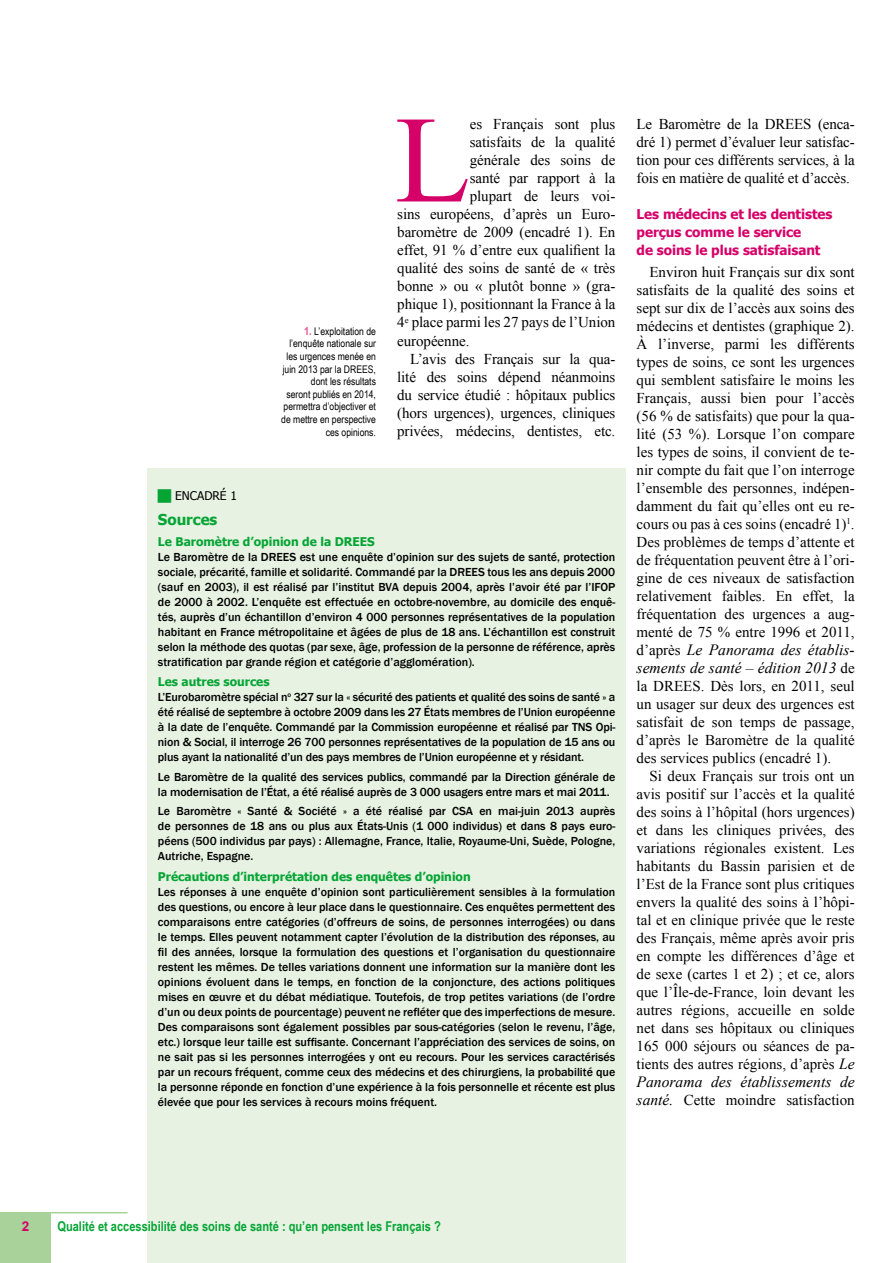
<style>
.page{position:relative;width:893px;height:1263px;background:#fff}
.page>*{position:absolute;margin:0;border:0;box-sizing:border-box;transform-origin:0 0}
.t1{font:123.75px "Times New Roman";color:#d60069}
.t2{font:italic 15.6px/18px "Times New Roman";color:#000}
.t3{font:15px/18px "Times New Roman";color:#000;text-align:justify}
.t4{font:700 15px "Tahoma";color:#05a535}
.t5{font:700 13.5px/17.7px "Tahoma";letter-spacing:-.005em;color:#d60069}
.t6{font:700 13.5px "Arial Narrow";color:#05a535}
.t7{font:700 13.5px "Arial";color:#d60069}
.t8{font:500 12px/15px "Franklin Gothic";color:#000}
.t9{font:12px "Tahoma";color:#000}
.t10{font:10.5px/12.6px "Arial Narrow";color:#000;text-align:right}
.s1{font-weight:700;font-size:11.25px;color:#ea5097}
.s2{font-family:"Tahoma";font-weight:700;color:#05a535}
.s3{font-style:normal;font-size:15px}
.s4{font-style:italic;font-size:15.6px}
</style>
<div class="page">
<div style="left:147px;top:468px;width:479px;height:795px;background:#e7f2e2"></div>
<hr style="left:892px;top:0;width:1px;height:1263px;background:#e7f2e2">
<div style="left:0;top:1212px;width:51px;height:51px;background:#a9d19a"></div>
<hr style="left:43px;top:1212px;width:85px;height:1px;background:#a9d19a">
<p class="t10" style="left:281px;top:324px;width:96px"><span class="s1">1.</span> L’exploitation de l’enquête nationale sur les urgences menée en juin 2013 par la DREES, dont les résultats<br>seront publiés en 2014, permettra d’objectiver et de mettre en perspective ces opinions.</p>
<p class="t1" style="left:395px;top:77px;width:77px">L</p>
<p class="t3" style="left:470px;top:115px;width:147px">es Français sont plus</p>
<p class="t3" style="left:470px;top:133px;width:147px">satisfaits de la qualité</p>
<p class="t3" style="left:470px;top:151px;width:147px">générale des soins de</p>
<p class="t3" style="left:470px;top:169px;width:147px">santé par rapport à la</p>
<p class="t3" style="left:470px;top:187px;width:147px">plupart de leurs voi-</p>
<p class="t3" style="left:397px;top:205px;width:220px">sins européens, d’après un Euro-</p>
<p class="t3" style="left:397px;top:223px;width:220px">baromètre de 2009 (encadré 1). En</p>
<p class="t3" style="left:397px;top:241px;width:220px">effet, 91 % d’entre eux qualifient la</p>
<p class="t3" style="left:397px;top:259px;width:220px">qualité des soins de santé de « très</p>
<p class="t3" style="left:397px;top:277px;width:220px">bonne » ou « plutôt bonne » (gra-</p>
<p class="t3" style="left:397px;top:295px;width:220px">phique 1), positionnant la France à la</p>
<p class="t3" style="left:397px;top:313px;width:220px">4<sup>e</sup> place parmi les 27 pays de l’Union</p>
<p class="t3" style="left:397px;top:331px;width:74px">européenne.</p>
<p class="t3" style="left:410px;top:349px;width:207px">L’avis des Français sur la qua-</p>
<p class="t3" style="left:397px;top:367px;width:220px">lité des soins dépend néanmoins</p>
<p class="t3" style="left:397px;top:385px;width:220px">du service étudié : hôpitaux publics</p>
<p class="t3" style="left:397px;top:403px;width:220px">(hors urgences), urgences, cliniques</p>
<p class="t3" style="left:397px;top:421px;width:220px">privées, médecins, dentistes, etc.</p>
<p class="t9" style="left:175px;top:487px;width:63px">ENCADRÉ 1</p>
<p class="t4" style="left:158px;top:509px;width:61px">Sources</p>
<p class="t8" style="left:158px;top:534px;width:459px"><span class="s2">Le Baromètre d’opinion de la DREES<br></span>Le Baromètre de la DREES est une enquête d’opinion sur des sujets de santé, protection sociale, précarité, famille et solidarité. Commandé par la DREES tous les ans depuis 2000 (sauf en 2003), il est réalisé par l’institut BVA depuis 2004, après l’avoir été par l’IFOP de 2000 à 2002. L’enquête est effectuée en octobre-novembre, au domicile des enquê&shy;tés, auprès d’un échantillon d’environ 4 000 personnes représentatives de la population habitant en France métropolitaine et âgées de plus de 18 ans. L’échantillon est construit selon la méthode des quotas (par sexe, âge, profession de la personne de référence, après stratification par grande région et catégorie d’agglomération).</p>
<p class="t8" style="left:158px;top:675px;width:459px"><span class="s2">Les autres sources<br></span>L’Eurobaromètre spécial n<sup>o</sup> 327 sur la « sécurité des patients et qualité des soins de santé » a été réalisé de septembre à octobre 2009 dans les 27 États membres de l’Union européenne à la date de l’enquête. Commandé par la Commission européenne et réalisé par TNS Opi&shy;nion &amp; Social, il interroge 26 700 personnes représentatives de la population de 15 ans ou plus ayant la nationalité d’un des pays membres de l’Union européenne et y résidant.</p>
<p class="t8" style="left:158px;top:769px;width:459px">Le Baromètre de la qualité des services publics, commandé par la Direction générale de la modernisation de l’État, a été réalisé auprès de 3 000 usagers entre mars et mai 2011.</p>
<p class="t8" style="left:158px;top:804px;width:459px;text-align:justify">Le Baromètre « Santé &amp; Société » a été réalisé par CSA en mai-juin 2013 auprès de personnes de 18 ans ou plus aux États-Unis (1 000 individus) et dans 8 pays euro&shy;péens (500 individus par pays) : Allemagne, France, Italie, Royaume-Uni, Suède, Pologne, Autriche, Espagne.</p>
<p class="t8" style="left:158px;top:869px;width:459px"><span class="s2">Précautions d’interprétation des enquêtes d’opinion<br></span>Les réponses à une enquête d’opinion sont particulièrement sensibles à la formulation des questions, ou encore à leur place dans le questionnaire. Ces enquêtes permettent des comparaisons entre catégories (d’offreurs de soins, de personnes interrogées) ou dans le temps. Elles peuvent notamment capter l’évolution de la distribution des réponses, au fil des années, lorsque la formulation des questions et l’organisation du questionnaire restent les mêmes. De telles variations donnent une information sur la manière dont les opinions évoluent dans le temps, en fonction de la conjoncture, des actions politiques mises en œuvre et du débat médiatique. Toutefois, de trop petites variations (de l’ordre d’un ou deux points de pourcentage) peuvent ne refléter que des imperfections de mesure.<br>Des comparaisons sont également possibles par sous-catégories (selon le revenu, l’âge, etc.) lorsque leur taille est suffisante. Concernant l’appréciation des services de soins, on ne sait pas si les personnes interrogées y ont eu recours. Pour les services caractérisés par un recours fréquent, comme ceux des médecins et des chirurgiens, la probabilité que la personne réponde en fonction d’une expérience à la fois personnelle et récente est plus élevée que pour les services à recours moins fréquent.</p>
<p class="t3" style="left:637px;top:115px;width:220px">Le Baromètre de la DREES (enca&shy;dré 1) permet d’évaluer leur satisfac&shy;tion pour ces différents services, à la fois en matière de qualité et d’accès.</p>
<p class="t5" style="left:637px;top:205px;width:197px">Les médecins et les dentistes perçus comme le service<br>de soins le plus satisfaisant</p>
<p class="t3" style="left:637px;top:263px;width:220px;text-indent:13px">Environ huit Français sur dix sont satisfaits de la qualité des soins et sept sur dix de l’accès aux soins des médecins et dentistes (graphique 2).<br>À l’inverse, parmi les différents types de soins, ce sont les urgences qui semblent satisfaire le moins les Français, aussi bien pour l’accès (56 % de satisfaits) que pour la qua&shy;lité (53 %). Lorsque l’on compare les types de soins, il convient de te&shy;nir compte du fait que l’on interroge l’ensemble des personnes, indépen&shy;damment du fait qu’elles ont eu re&shy;cours ou pas à ces soins (encadré 1)<sup>1</sup>.<br>Des problèmes de temps d’attente et de fréquentation peuvent être à l’ori&shy;gine de ces niveaux de satisfaction relativement faibles. En effet, la fréquentation des urgences a aug&shy;menté de 75 % entre 1996 et 2011,</p>
<p class="t2" style="left:637px;top:640px;width:220px"><span class="s3">d’après</span> Le Panorama des établis&shy;sements de santé – édition 2013 <span class="s3">de</span></p>
<p class="t3" style="left:637px;top:677px;width:220px">la DREES. Dès lors, en 2011, seul</p>
<p class="t3" style="left:637px;top:695px;width:220px">un usager sur deux des urgences est</p>
<p class="t3" style="left:637px;top:713px;width:220px">satisfait de son temps de passage,</p>
<p class="t3" style="left:637px;top:731px;width:220px">d’après le Baromètre de la qualité</p>
<p class="t3" style="left:637px;top:749px;width:196px">des services publics (encadré 1).</p>
<p class="t3" style="left:649px;top:767px;width:207px">Si deux Français sur trois ont un</p>
<p class="t3" style="left:637px;top:785px;width:220px">avis positif sur l’accès et la qualité</p>
<p class="t3" style="left:637px;top:803px;width:220px">des soins à l’hôpital (hors urgences)</p>
<p class="t3" style="left:637px;top:821px;width:220px">et dans les cliniques privées, des</p>
<p class="t3" style="left:637px;top:839px;width:220px">variations régionales existent. Les</p>
<p class="t3" style="left:637px;top:857px;width:220px">habitants du Bassin parisien et de</p>
<p class="t3" style="left:637px;top:875px;width:220px">l’Est de la France sont plus critiques</p>
<p class="t3" style="left:637px;top:893px;width:220px">envers la qualité des soins à l’hôpi-</p>
<p class="t3" style="left:637px;top:911px;width:220px">tal et en clinique privée que le reste</p>
<p class="t3" style="left:637px;top:929px;width:220px">des Français, même après avoir pris</p>
<p class="t3" style="left:637px;top:947px;width:220px">en compte les différences d’âge et</p>
<p class="t3" style="left:637px;top:965px;width:220px">de sexe (cartes 1 et 2) ; et ce, alors</p>
<p class="t3" style="left:637px;top:983px;width:220px">que l’Île-de-France, loin devant les</p>
<p class="t3" style="left:637px;top:1001px;width:220px">autres régions, accueille en solde</p>
<p class="t3" style="left:637px;top:1019px;width:220px">net dans ses hôpitaux ou cliniques</p>
<p class="t3" style="left:637px;top:1037px;width:220px">165 000 séjours ou séances de pa-</p>
<p class="t3" style="left:637px;top:1055px;width:220px">tients des autres régions, d’après <span class="s4">Le</span></p>
<p class="t2" style="left:637px;top:1072px;width:220px">Panorama des établissements de</p>
<p class="t3" style="left:637px;top:1091px;width:220px"><span class="s4">santé.</span> Cette moindre satisfaction</p>
<p class="t7" style="left:22px;top:1217px;width:9px">2</p>
<p class="t6" style="left:57px;top:1216px;width:385px">Qualité et accessibilité des soins de santé : qu’en pensent les Français ?</p>
</div>
